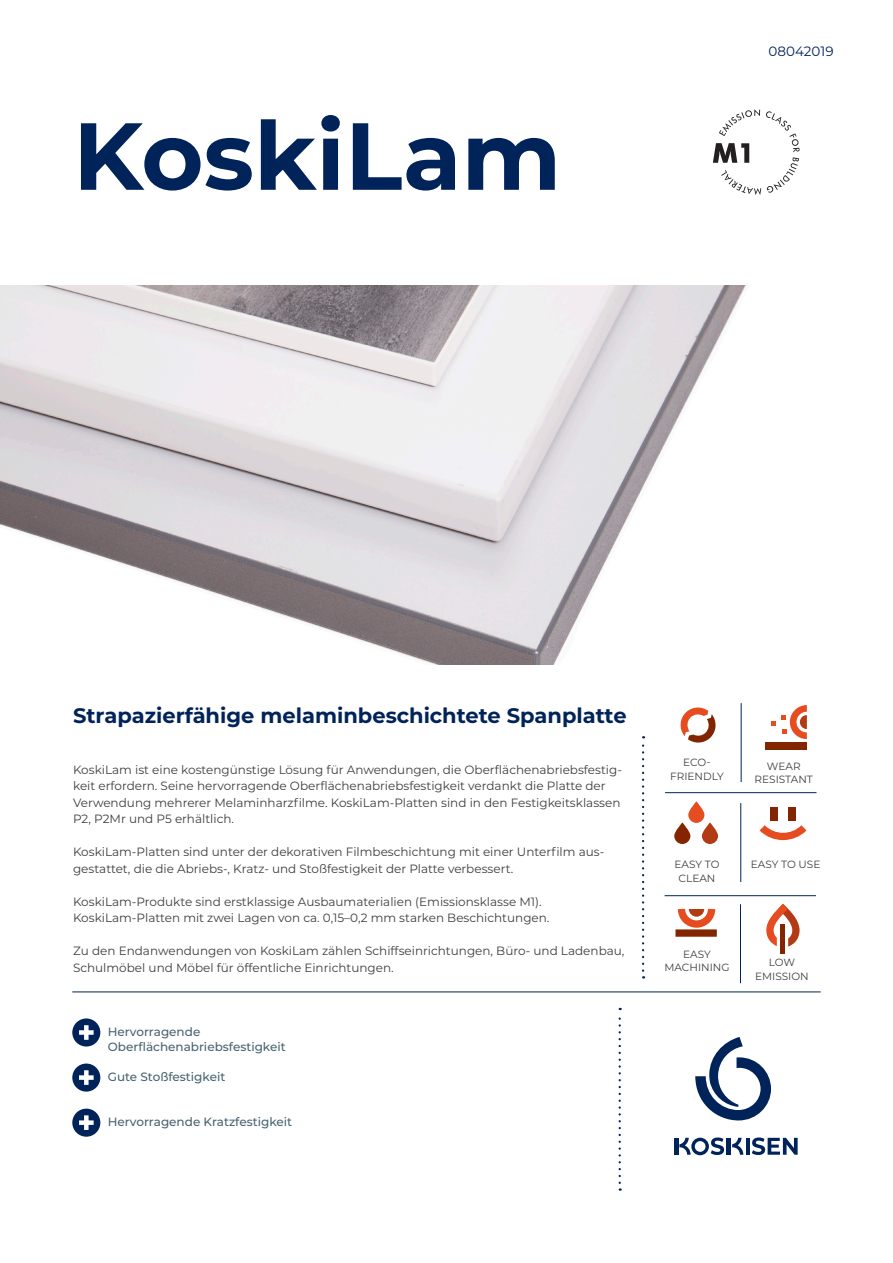
<style>
.page{position:relative;width:893px;height:1263px;background:#fff}
.page>*{position:absolute;margin:0;border:0;box-sizing:border-box;transform-origin:0 0}
.t1{font:700 94.95px "Montserrat";color:#002359}
.t2{font:700 21px "Montserrat";color:#002359}
.base{font:13.5px "Montserrat";color:#002359}
.base-2{font:12px/16.5px "Montserrat";color:#3e3e3f}
.Benefits_list{font:500 12px/15px "Montserrat";color:#476372}
.icon_text{font:10.5px/13.5px "Montserrat";color:#3e3e3f;text-align:center}
</style>
<div class="page">
<img style="left:0;top:286px;width:746px;height:378px">
<hr style="left:746px;top:1138px;width:3px;height:17px;background:#002359">
<hr style="left:674px;top:1138px;width:4px;height:17px;background:#002359">
<hr style="left:727px;top:1138px;width:4px;height:17px;background:#002359">
<svg style="left:752px;top:1137px;width:46px;height:18px"></svg>
<svg style="left:679px;top:1137px;width:45px;height:18px"></svg>
<svg style="left:732px;top:1138px;width:11px;height:17px"></svg>
<svg style="left:695px;top:1037px;width:76px;height:83px"></svg>
<svg style="left:642px;top:736px;width:2px;height:242px"></svg>
<svg style="left:619px;top:1008px;width:2px;height:183px"></svg>
<div style="left:72px;top:1018px;width:28px;height:28px;background:#002359;border-radius:50%"></div>
<div style="left:84px;top:1025px;width:5px;height:15px;background:#fff"></div>
<div style="left:79px;top:1030px;width:15px;height:5px;background:#fff"></div>
<div style="left:72px;top:1063px;width:28px;height:28px;background:#002359;border-radius:50%"></div>
<div style="left:84px;top:1070px;width:5px;height:15px;background:#fff"></div>
<div style="left:79px;top:1075px;width:15px;height:5px;background:#fff"></div>
<div style="left:72px;top:1108px;width:28px;height:29px;background:#002359;border-radius:50%"></div>
<div style="left:84px;top:1115px;width:5px;height:15px;background:#fff"></div>
<div style="left:79px;top:1120px;width:15px;height:5px;background:#fff"></div>
<hr style="left:72px;top:991px;width:749px;height:1px;background:#002359">
<hr style="left:665px;top:895px;width:151px;height:1px;background:#002359">
<hr style="left:665px;top:792px;width:151px;height:1px;background:#002359">
<hr style="left:740px;top:803px;width:1px;height:79px;background:#002359">
<hr style="left:740px;top:904px;width:1px;height:79px;background:#002359">
<hr style="left:741px;top:703px;width:1px;height:79px;background:#002359">
<div style="left:675px;top:929px;width:42px;height:8px;background:#832501"></div>
<svg style="left:675px;top:908px;width:42px;height:23px"></svg>
<svg style="left:680px;top:707px;width:36px;height:36px"></svg>
<div style="left:770px;top:807px;width:7px;height:14px;background:#832501"></div>
<div style="left:789px;top:807px;width:7px;height:14px;background:#832501"></div>
<svg style="left:760px;top:825px;width:46px;height:15px"></svg>
<svg style="left:688px;top:801px;width:16px;height:22px"></svg>
<svg style="left:674px;top:822px;width:16px;height:22px"></svg>
<svg style="left:702px;top:822px;width:16px;height:22px"></svg>
<div style="left:780px;top:924px;width:5px;height:29px;background:#832501"></div>
<svg style="left:766px;top:904px;width:33px;height:43px"></svg>
<svg style="left:772px;top:705px;width:35px;height:34px"></svg>
<div style="left:765px;top:743px;width:42px;height:7px;background:#832501"></div>
<svg style="left:713px;top:109px;width:86px;height:86px"></svg>
<h1 class="t1" style="left:73px;top:88px;width:490px">KoskiLam</h1>
<p class="base" style="left:769px;top:42px;width:66px">08042019</p>
<h3 class="t2" style="left:73px;top:700px;width:555px">Strapazierfähige melaminbeschichtete Spanplatte</h3>
<p class="base-2" style="left:73px;top:761px;width:550px">KoskiLam ist eine kostengünstige Lösung für Anwendungen, die Oberflächenabriebsfestig&shy;keit erfordern. Seine hervorragende Oberflächenabriebsfestigkeit verdankt die Platte der Verwendung mehrerer Melaminharzfilme. KoskiLam-Platten sind in den Festigkeitsklassen P2, P2Mr und P5 erhältlich.</p>
<p class="base-2" style="left:73px;top:843px;width:533px">KoskiLam-Platten sind unter der dekorativen Filmbeschichtung mit einer Unterfilm aus&shy;gestattet, die die Abriebs-, Kratz- und Stoßfestigkeit der Platte verbessert.</p>
<p class="base-2" style="left:73px;top:893px;width:470px">KoskiLam-Produkte sind erstklassige Ausbaumaterialien (Emissionsklasse M1).</p>
<p class="base-2" style="left:73px;top:909px;width:478px">KoskiLam-Platten mit zwei Lagen von ca. 0,15–0,2 mm starken Beschichtungen.</p>
<p class="base-2" style="left:73px;top:942px;width:553px">Zu den Endanwendungen von KoskiLam zählen Schiffseinrichtungen, Büro- und Ladenbau,<br>Schulmöbel und Möbel für öffentliche Einrichtungen.</p>
<p class="Benefits_list" style="left:108px;top:1024px;width:179px">Hervorragende<br>Oberflächenabriebsfestigkeit</p>
<p class="Benefits_list" style="left:108px;top:1069px;width:119px">Gute Stoßfestigkeit</p>
<p class="Benefits_list" style="left:108px;top:1114px;width:186px">Hervorragende Kratzfestigkeit</p>
<p class="icon_text" style="left:670px;top:756px;width:55px">ECO-<br>FRIENDLY</p>
<p class="icon_text" style="left:755px;top:759px;width:60px">WEAR<br>RESISTANT</p>
<p class="icon_text" style="left:674px;top:857px;width:47px">EASY TO</p>
<p class="icon_text" style="left:751px;top:857px;width:71px">EASY TO USE</p>
<p class="icon_text" style="left:679px;top:871px;width:38px">CLEAN</p>
<p class="icon_text" style="left:664px;top:947px;width:67px">EASY<br>MACHINING</p>
<p class="icon_text" style="left:755px;top:955px;width:55px">LOW<br>EMISSION</p>
</div>
